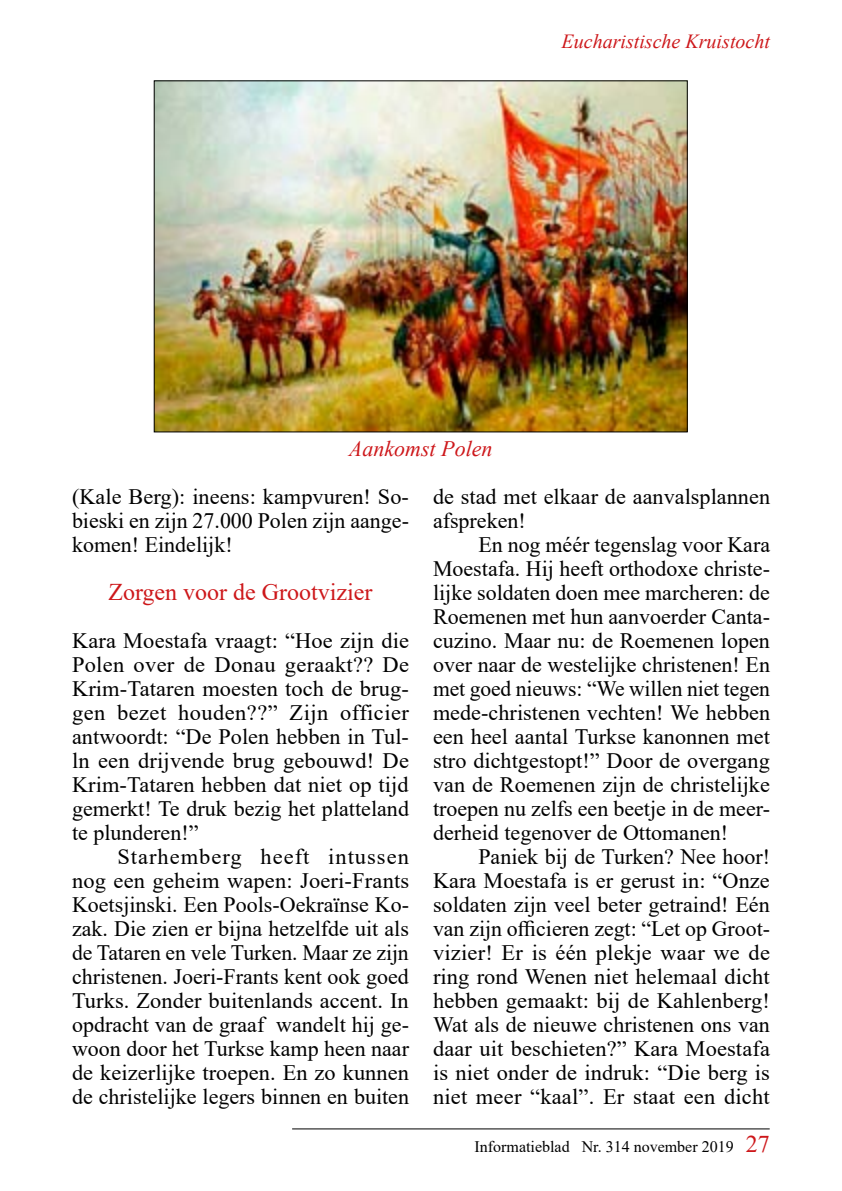
<style>
.page{position:relative;width:842px;height:1191px;background:#fff}
.page>*{position:absolute;margin:0;border:0;box-sizing:border-box;transform-origin:0 0}
.t1{font:24px "Times New Roman";color:#cd171a}
.t2{font:22px/24px "Times New Roman";color:#000;text-align:justify}
.t3{font:italic 22px "Times New Roman";color:#cd171a}
.t4{font:italic 20px "Times New Roman";color:#cd171a}
.t5{font:16px "Times New Roman";color:#000}
.s1{font-size:24px;color:#cd171a}
</style>
<div class="page">
<hr style="left:292px;top:1128px;width:478px;height:1px;background:#000">
<img style="left:156px;top:82px;width:530px;height:348px">
<p class="t4" style="left:562px;top:27px;width:210px">Eucharistische Kruistocht</p>
<p class="t3" style="left:349px;top:433px;width:145px">Aankomst Polen</p>
<p class="t2" style="left:72px;top:484px;width:338px">(Kale Berg): ineens: kampvuren! So&shy;bieski en zijn 27.000 Polen zijn aange&shy;komen! Eindelijk!</p>
<p class="t1" style="left:108px;top:575px;width:266px">Zorgen voor de Grootvizier</p>
<p class="t2" style="left:72px;top:628px;width:339px">Kara Moestafa vraagt: “Hoe zijn die Polen over de Donau geraakt?? De Krim-Tataren moesten toch de brug&shy;gen bezet houden??” Zijn officier antwoordt: “De Polen hebben in Tul&shy;ln een drijvende brug gebouwd! De Krim-Tataren hebben dat niet op tijd gemerkt! Te druk bezig het platteland te plunderen!”</p>
<p class="t2" style="left:72px;top:844px;width:339px;text-indent:45px">Starhemberg heeft intussen nog een geheim wapen: Joeri-Frants Koetsjinski. Een Pools-Oekraïnse Ko&shy;zak. Die zien er bijna hetzelfde uit als de Tataren en vele Turken. Maar ze zijn christenen. Joeri-Frants kent ook goed Turks. Zonder buitenlands accent. In opdracht van de graaf wandelt hij ge&shy;woon door het Turkse kamp heen naar de keizerlijke troepen. En zo kunnen de christelijke legers binnen en buiten</p>
<p class="t2" style="left:433px;top:484px;width:339px">de stad met elkaar de aanvalsplannen afspreken!</p>
<p class="t2" style="left:433px;top:532px;width:339px;text-indent:45px">En nog méér tegenslag voor Kara Moestafa. Hij heeft orthodoxe christe&shy;lijke soldaten doen mee marcheren: de Roemenen met hun aanvoerder Canta&shy;cuzino. Maar nu: de Roemenen lopen over naar de westelijke christenen! En met goed nieuws: “We willen niet tegen mede-christenen vechten! We hebben een heel aantal Turkse kanonnen met stro dichtgestopt!” Door de overgang van de Roemenen zijn de christelijke troepen nu zelfs een beetje in de meer&shy;derheid tegenover de Ottomanen!</p>
<p class="t2" style="left:433px;top:844px;width:338px;text-indent:45px">Paniek bij de Turken? Nee hoor!<br>Kara Moestafa is er gerust in: “Onze soldaten zijn veel beter getraind! Eén van zijn officieren zegt: “Let op Groot&shy;vizier! Er is één plekje waar we de ring rond Wenen niet helemaal dicht hebben gemaakt: bij de Kahlenberg!<br>Wat als de nieuwe christenen ons van daar uit beschieten?” Kara Moestafa is niet onder de indruk: “Die berg is niet meer “kaal”. Er staat een dicht</p>
<p class="t5" style="left:475px;top:1134px;width:297px">Informatieblad Nr. 314 november 2019 <span class="s1">27</span></p>
</div>
